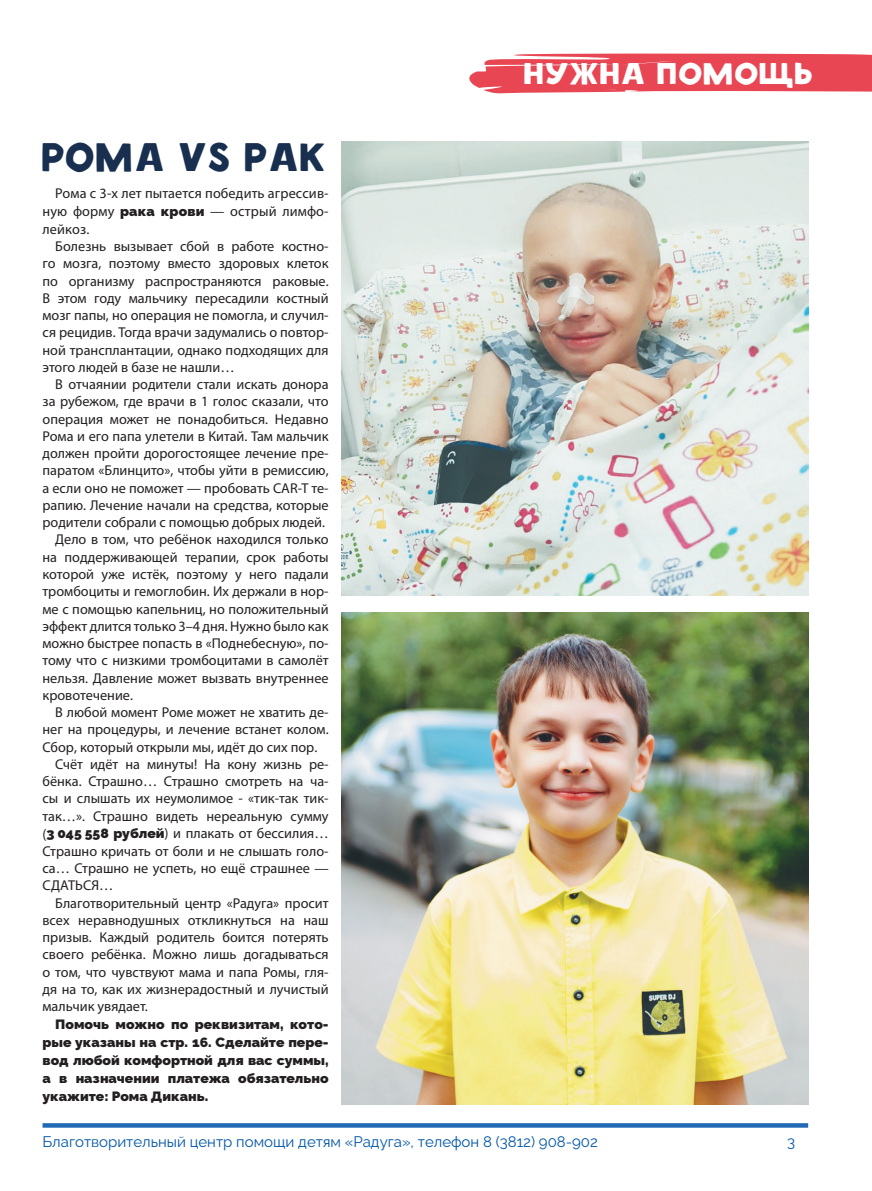
<style>
.page{position:relative;width:872px;height:1191px;background:#fff}
.page>*{position:absolute;margin:0;border:0;box-sizing:border-box;transform-origin:0 0}
.t1{font:43.5px "Shadow";color:#182f4f;scale:.93 1}
.t2{font:32.7px "Shadow";letter-spacing:-.085em;color:#fff}
.t3{font:15px "Raleway v 4020 Regular";color:#0155a7}
.t4{font:14.25px/17.2px "Myriad Pro";color:#231f20;text-align:justify}
.t5{font:13.5px/18px "Raleway v 4020 Black";color:#231f20;text-align:justify}
.s1{font-family:"Raleway v 4020 Black";font-size:13.5px}
</style>
<div class="page">
<svg style="left:43px;top:1123px;width:765px;height:4px;background:#2b6fb7"></svg>
<svg style="left:469px;top:53px;width:403px;height:40px;background:#ea5b66"></svg>
<img style="left:342px;top:612px;width:466px;height:492px">
<img style="left:342px;top:142px;width:466px;height:454px">
<h1 class="t1" style="left:43px;top:134px;width:308px">Рома VS Рак</h1>
<p class="t4" style="left:43px;top:185px;width:287px;line-height:17.7px;text-indent:13px">Рома с 3‑х лет пытается победить агрессив‑ ную форму <span class="s1">рака крови</span> — острый лимфо‑ лейкоз.</p>
<p class="t4" style="left:43px;top:237px;width:288px;text-indent:13px">Болезнь вызывает сбой в работе костно‑ го мозга, поэтому вместо здоровых клеток по организму распространяются раковые.<br>В этом году мальчику пересадили костный мозг папы, но операция не помогла, и случил‑ ся рецидив. Тогда врачи задумались о повтор‑ ной трансплантации, однако подходящих для этого людей в базе не нашли…</p>
<p class="t4" style="left:55px;top:375px;width:275px">В отчаянии родители стали искать донора</p>
<p class="t4" style="left:43px;top:393px;width:287px">за рубежом, где врачи в 1 голос сказали, что</p>
<p class="t4" style="left:43px;top:410px;width:287px">операция может не понадобиться. Недавно</p>
<p class="t4" style="left:43px;top:427px;width:287px">Рома и его папа улетели в Китай. Там мальчик</p>
<p class="t4" style="left:43px;top:444px;width:287px">должен пройти дорогостоящее лечение пре‑</p>
<p class="t4" style="left:43px;top:462px;width:287px">паратом «Блинцито», чтобы уйти в ремиссию,</p>
<p class="t4" style="left:43px;top:479px;width:287px">а если оно не поможет — пробовать CAR-T те‑</p>
<p class="t4" style="left:43px;top:496px;width:287px">рапию. Лечение начали на средства, которые</p>
<p class="t4" style="left:43px;top:513px;width:284px">родители собрали с помощью добрых людей.</p>
<p class="t4" style="left:55px;top:531px;width:275px">Дело в том, что ребёнок находился только</p>
<p class="t4" style="left:43px;top:548px;width:287px">на поддерживающей терапии, срок работы</p>
<p class="t4" style="left:43px;top:565px;width:287px">которой уже истёк, поэтому у него падали</p>
<p class="t4" style="left:43px;top:582px;width:287px">тромбоциты и гемоглобин. Их держали в нор‑</p>
<p class="t4" style="left:43px;top:600px;width:287px">ме с помощью капельниц, но положительный</p>
<p class="t4" style="left:43px;top:617px;width:287px">эффект длится только 3–4 дня. Нужно было как</p>
<p class="t4" style="left:43px;top:634px;width:287px">можно быстрее попасть в «Поднебесную», по‑</p>
<p class="t4" style="left:43px;top:651px;width:287px">тому что с низкими тромбоцитами в самолёт</p>
<p class="t4" style="left:43px;top:669px;width:287px">нельзя. Давление может вызвать внутреннее</p>
<p class="t4" style="left:43px;top:686px;width:92px">кровотечение.</p>
<p class="t4" style="left:55px;top:703px;width:275px">В любой момент Роме может не хватить де‑</p>
<p class="t4" style="left:43px;top:720px;width:287px">нег на процедуры, и лечение встанет колом.</p>
<p class="t4" style="left:43px;top:738px;width:276px">Сбор, который открыли мы, идёт до сих пор.</p>
<p class="t4" style="left:55px;top:755px;width:275px">Счёт идёт на минуты! На кону жизнь ре‑</p>
<p class="t4" style="left:43px;top:772px;width:287px">бёнка. Страшно… Страшно смотреть на ча‑</p>
<p class="t4" style="left:43px;top:790px;width:287px">сы и слышать их неумолимое - «тик-так тик-</p>
<p class="t4" style="left:43px;top:807px;width:287px">так…». Страшно видеть нереальную сумму</p>
<p class="t4" style="left:43px;top:825px;width:287px">(<span class="s1">3 045 558 рублей</span>) и плакать от бессилия…</p>
<p class="t4" style="left:43px;top:842px;width:287px">Страшно кричать от боли и не слышать голо‑</p>
<p class="t4" style="left:43px;top:859px;width:287px">са… Страшно не успеть, но ещё страшнее —</p>
<p class="t4" style="left:43px;top:876px;width:73px">СДАТЬСЯ…</p>
<p class="t4" style="left:55px;top:894px;width:275px">Благотворительный центр «Радуга» просит</p>
<p class="t4" style="left:43px;top:911px;width:287px">всех неравнодушных откликнуться на наш</p>
<p class="t4" style="left:43px;top:928px;width:287px">призыв. Каждый родитель боится потерять</p>
<p class="t4" style="left:43px;top:945px;width:287px">своего ребёнка. Можно лишь догадываться</p>
<p class="t4" style="left:43px;top:963px;width:287px">о том, что чувствуют мама и папа Ромы, гля‑</p>
<p class="t4" style="left:43px;top:980px;width:287px">дя на то, как их жизнерадостный и лучистый</p>
<p class="t4" style="left:43px;top:997px;width:107px">мальчик увядает.</p>
<p class="t5" style="left:43px;top:1014px;width:287px;text-indent:13px">Помочь можно по реквизитам, кото&shy;рые указаны на стр. 16. Сделайте пере&shy;вод любой комфортной для вас суммы, а в назначении платежа обязательно укажите: Рома Дикань.</p>
<h2 class="t2" style="left:524px;top:56px;width:295px">НУ ЖНА ПНАОМОШИЩПЬРОЕ</h2>
<p class="t3" style="left:43px;top:1129px;width:557px">Благотворительный центр помощи детям «Радуга», телефон 8 (3812) 908-902</p>
<p class="t3" style="left:787px;top:1130px;width:10px">3</p>
</div>
